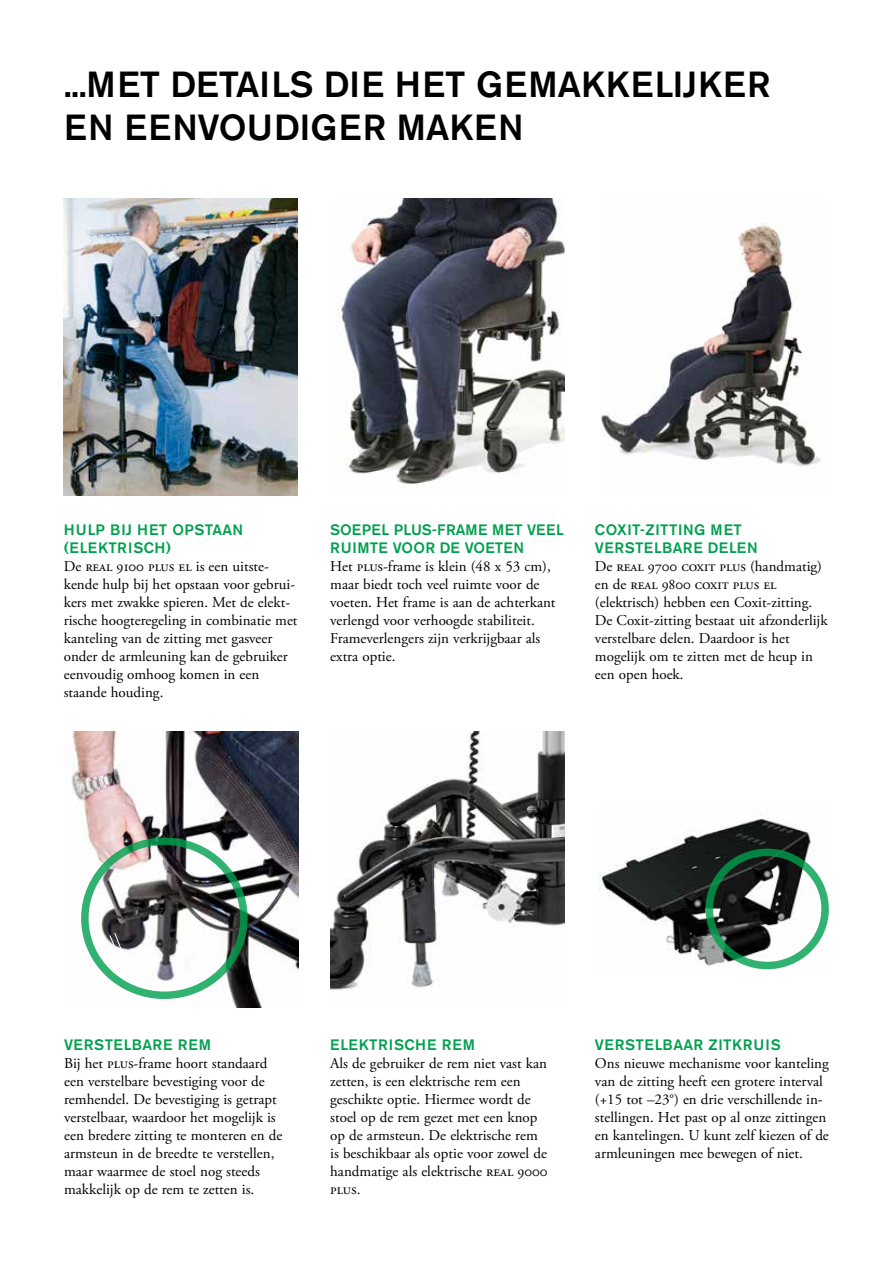
<style>
.page{position:relative;width:893px;height:1263px;background:#fff}
.page>*{position:absolute;margin:0;border:0;box-sizing:border-box;transform-origin:0 0}
.t1{font:500 36px/43.2px "Akzidenz Grotesk BE";color:#000}
.t2{font:15px/18px "Adobe Garamond Pro";color:#000}
.t3{font:500 15px/18px "Akzidenz Grotesk BE";letter-spacing:.04em;color:#00a04e}
.t4{font:15px/18px "Adobe Garamond Regular SC";color:#000}
.t5{font:500 15px/18px "Akzidenz Grotesk BE";letter-spacing:.015em;color:#00a04e}
.t6{font:500 15px "Akzidenz Grotesk BE";letter-spacing:.065em;color:#00a04e}
.s1{font-family:"Adobe Garamond Regular SC"}
.s2{font-family:"Adobe Garamond Pro"}
</style>
<div class="page">
<img style="left:330px;top:731px;width:234px;height:259px">
<img style="left:338px;top:198px;width:226px;height:287px">
<img style="left:600px;top:223px;width:221px;height:243px">
<img style="left:64px;top:198px;width:234px;height:298px">
<img style="left:598px;top:815px;width:231px;height:155px">
<img style="left:71px;top:731px;width:228px;height:277px">
<div style="left:81px;top:837px;width:167px;height:162px;border:8px solid #00a04e;border-radius:50%"></div>
<div style="left:705px;top:849px;width:124px;height:120px;border:8px solid #00a04e;border-radius:50%"></div>
<svg style="left:109px;top:932px;width:44px;height:32px"></svg>
<h1 class="t1" style="left:64px;top:62px;width:708px">...MET DETAI LS DI E H ET GEMAKKELIJKER<br>EN EENVOUDIG</h1>
<h1 class="t1" style="left:339px;top:105px;width:180px">ER MAKEN</h1>
<p class="t3" style="left:64px;top:521px;width:178px;text-indent:73px">H ET OPSTAAN (ELEKTRI SCH)</p>
<p class="t2" style="left:64px;top:558px;width:235px">De <span class="s1">real 9100 plus el</span> is een uitste&shy;kende hulp bij het opstaan voor gebrui&shy;kers met zwakke spieren. Met de elekt&shy;rische hoogteregeling in combinatie met kanteling van de zitting met gasveer onder de armleuning kan de gebruiker eenvoudig omhoog komen in een staande houding.</p>
<p class="t3" style="left:64px;top:521px;width:54px">HULP BIJ</p>
<p class="t5" style="left:330px;top:521px;width:235px">SOEPEL PLUS-FRAME MET VEEL<br>RUI MTE VOOR DE VOETEN</p>
<p class="t2" style="left:330px;top:558px;width:227px">Het <span class="s1">plus</span>-frame is klein (48 x 53 cm), maar biedt toch veel ruimte voor de voeten. Het frame is aan de achterkant verlengd voor verhoogde stabiliteit.<br>Frameverlengers zijn verkrijgbaar als extra optie.</p>
<p class="t3" style="left:595px;top:521px;width:60px">COXIT-ZITTING</p>
<p class="t3" style="left:595px;top:521px;width:162px;text-indent:116px">MET<br>VERSTELBARE DELEN</p>
<p class="t4" style="left:595px;top:558px;width:229px"><span class="s2">De</span> real 9700 coxit plus <span class="s2">(handmatig) en de</span> real 9800 coxit plus el</p>
<p class="t2" style="left:595px;top:594px;width:234px">(elektrisch) hebben een Coxit-zitting.<br>De Coxit-zitting bestaat uit afzonderlijk verstelbare delen. Daardoor is het mogelijk om te zitten met de heup in een open hoek.</p>
<p class="t3" style="left:64px;top:1035px;width:148px">VERSTELBARE REM</p>
<p class="t2" style="left:64px;top:1054px;width:220px">Bij het <span class="s1">plus</span>-frame hoort standaard een verstelbare bevestiging voor de remhendel. De bevestiging is getrapt verstelbaar, waardoor het mogelijk is een bredere zitting te monteren en de armsteun in de breedte te verstellen, maar waarmee de stoel nog steeds makkelijk op de rem te zetten is.</p>
<p class="t6" style="left:330px;top:1035px;width:146px">ELEKTRISCH E REM</p>
<p class="t2" style="left:330px;top:1054px;width:219px">Als de gebruiker de rem niet vast kan zetten, is een elektrische rem een geschikte optie. Hiermee wordt de stoel op de rem gezet met een knop op de armsteun. De elektrische rem is beschikbaar als optie voor zowel de handmatige als elektrische <span class="s1">real 9000</span></p>
<p class="t4" style="left:330px;top:1180px;width:32px">plus<span class="s2">.</span></p>
<p class="t3" style="left:595px;top:1035px;width:123px">VERSTELBAAR ZITK</p>
<p class="t3" style="left:743px;top:1035px;width:40px">RUIS</p>
<p class="t2" style="left:595px;top:1054px;width:235px">Ons nieuwe mechanisme voor kanteling van de zitting heeft een grotere interval (+15 tot –23°) en drie verschillende in&shy;stellingen. Het past op al onze zittingen en kantelingen. U kunt zelf kiezen of de armleuningen mee bewegen of niet.</p>
</div>
